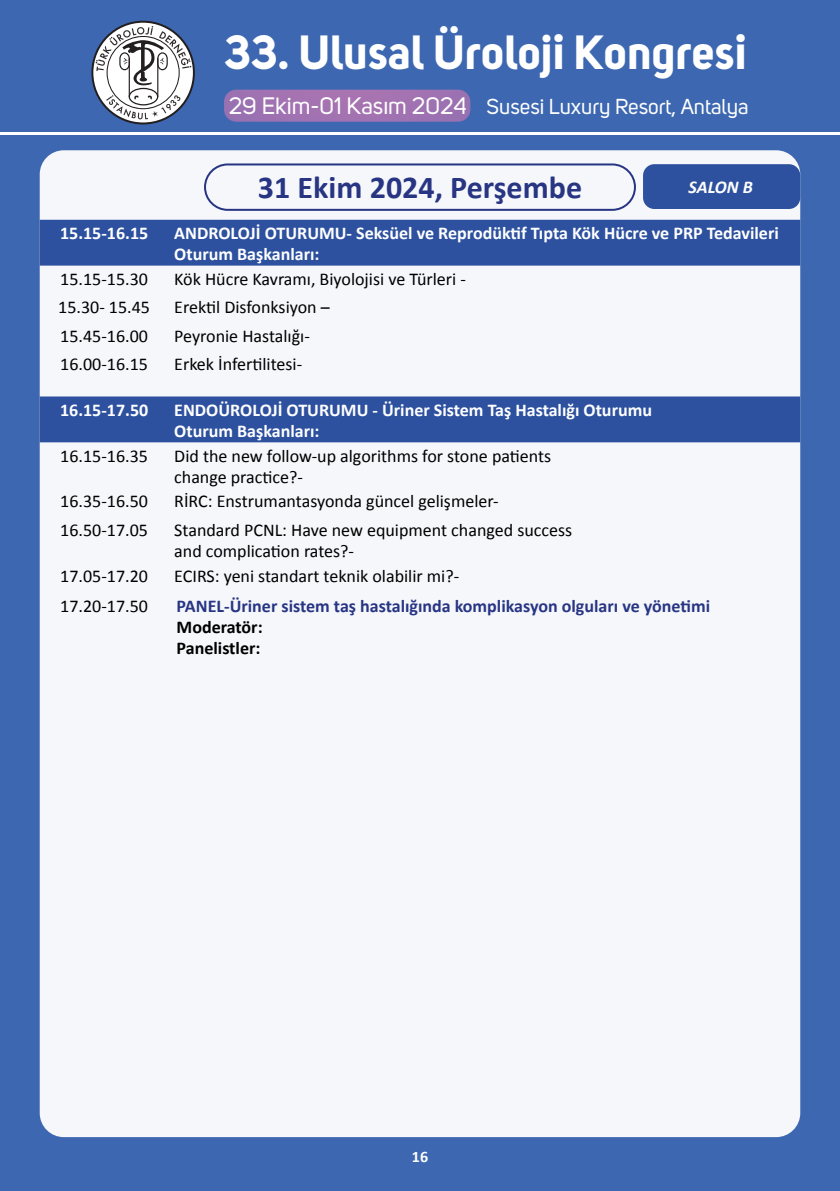
<style>
.page{position:relative;width:840px;height:1191px;background:#fff}
.page>*{position:absolute;margin:0;border:0;box-sizing:border-box;transform-origin:0 0}
.t1{font:700 47.4px "Uni Sans";color:#fff}
.t2{font:700 32px "Calibri";color:#283583}
.t3{font:21.4px "Uni Sans";color:#fff}
.t4{font:18px/21px "Calibri";color:#000}
.t5{font:700 18px/21px "Calibri";color:#fff}
.t6{font:700 18px "Calibri";color:#283583}
.t7{font:700 18px/21px "Calibri";color:#000}
.t8{font:italic 700 18px "Calibri";letter-spacing:-.005em;color:#fff}
.t9{font:700 16px "Calibri";color:#fff}
.s1{font-size:23.6px}
</style>
<div class="page">
<div style="left:0;top:0;width:839px;height:1191px;background:#3d68b1"></div>
<hr style="left:0;top:133px;width:839px;height:2px;background:#fff">
<svg style="left:91px;top:21px;width:104px;height:103px"></svg>
<svg style="left:224px;top:90px;width:246px;height:32px;background:#9e71b1"></svg>
<hr style="left:839px;top:0;width:1px;height:1191px;background:#3d68b1">
<div style="left:40px;top:150px;width:759px;height:987px;background:#f5f7fb;border-radius:24px"></div>
<div style="left:642px;top:164px;width:157px;height:45px;background:#2d519f;border-radius:11px"></div>
<div style="left:204px;top:163px;width:431px;height:48px;border:2px solid #283583;border-radius:23px"></div>
<svg style="left:40px;top:220px;width:759px;height:222px"></svg>
<h1 class="t1" style="left:224px;top:23px;width:523px">33. Ulusal Üroloji Kongresi</h1>
<p class="t3" style="left:229px;top:94px;width:521px"><span class="s1">29 Ekim-01 Kasım 2024</span> Susesi Luxury Resort, Antalya</p>
<h2 class="t2" style="left:258px;top:167px;width:325px">31 Ekim 2024, Perşembe</h2>
<p class="t8" style="left:688px;top:175px;width:66px">SALON B</p>
<p class="t5" style="left:60px;top:222px;width:90px">15.15-16.15</p>
<p class="t5" style="left:174px;top:222px;width:605px">ANDROLOJİ OTURUMU- Seksüel ve Reprodüktif Tıpta Kök Hücre ve PRP Tedavileri<br>Oturum Başkanları:</p>
<p class="t4" style="left:60px;top:268px;width:89px">15.15-15.30</p>
<p class="t4" style="left:174px;top:268px;width:293px">Kök Hücre Kavramı, Biyolojisi ve Türleri -</p>
<p class="t4" style="left:58px;top:297px;width:93px">15.30- 15.45</p>
<p class="t4" style="left:174px;top:297px;width:157px">Erektil Disfonksiyon –</p>
<p class="t4" style="left:60px;top:325px;width:89px">15.45-16.00</p>
<p class="t4" style="left:174px;top:325px;width:137px">Peyronie Hastalığı-</p>
<p class="t4" style="left:60px;top:353px;width:89px">16.00-16.15</p>
<p class="t4" style="left:174px;top:353px;width:129px">Erkek İnfertilitesi-</p>
<p class="t5" style="left:60px;top:399px;width:90px">16.15-17.50</p>
<p class="t5" style="left:174px;top:399px;width:479px">ENDOÜROLOJİ OTURUMU - Üriner Sistem Taş Hastalığı Oturumu<br>Oturum Başkanları:</p>
<p class="t4" style="left:60px;top:445px;width:89px">16.15-16.35</p>
<p class="t4" style="left:174px;top:445px;width:378px">Did the new follow-up algorithms for stone patients change practice?-</p>
<p class="t4" style="left:60px;top:491px;width:89px">16.35-16.50</p>
<p class="t4" style="left:174px;top:491px;width:326px">RİRC: Enstrumantasyonda güncel gelişmeler-</p>
<p class="t4" style="left:60px;top:519px;width:89px">16.50-17.05</p>
<p class="t4" style="left:174px;top:519px;width:399px">Standard PCNL: Have new equipment changed success and complication rates?-</p>
<p class="t4" style="left:60px;top:565px;width:89px">17.05-17.20</p>
<p class="t4" style="left:174px;top:565px;width:286px">ECIRS: yeni standart teknik olabilir mi?-</p>
<p class="t4" style="left:60px;top:596px;width:89px">17.20-17.50</p>
<p class="t6" style="left:176px;top:595px;width:534px">PANEL-Üriner sistem taş hastalığında komplikasyon olguları ve yönetimi</p>
<p class="t7" style="left:176px;top:617px;width:87px">Moderatör:<br>Panelistler:</p>
<p class="t9" style="left:411px;top:1146px;width:18px">16</p>
</div>
